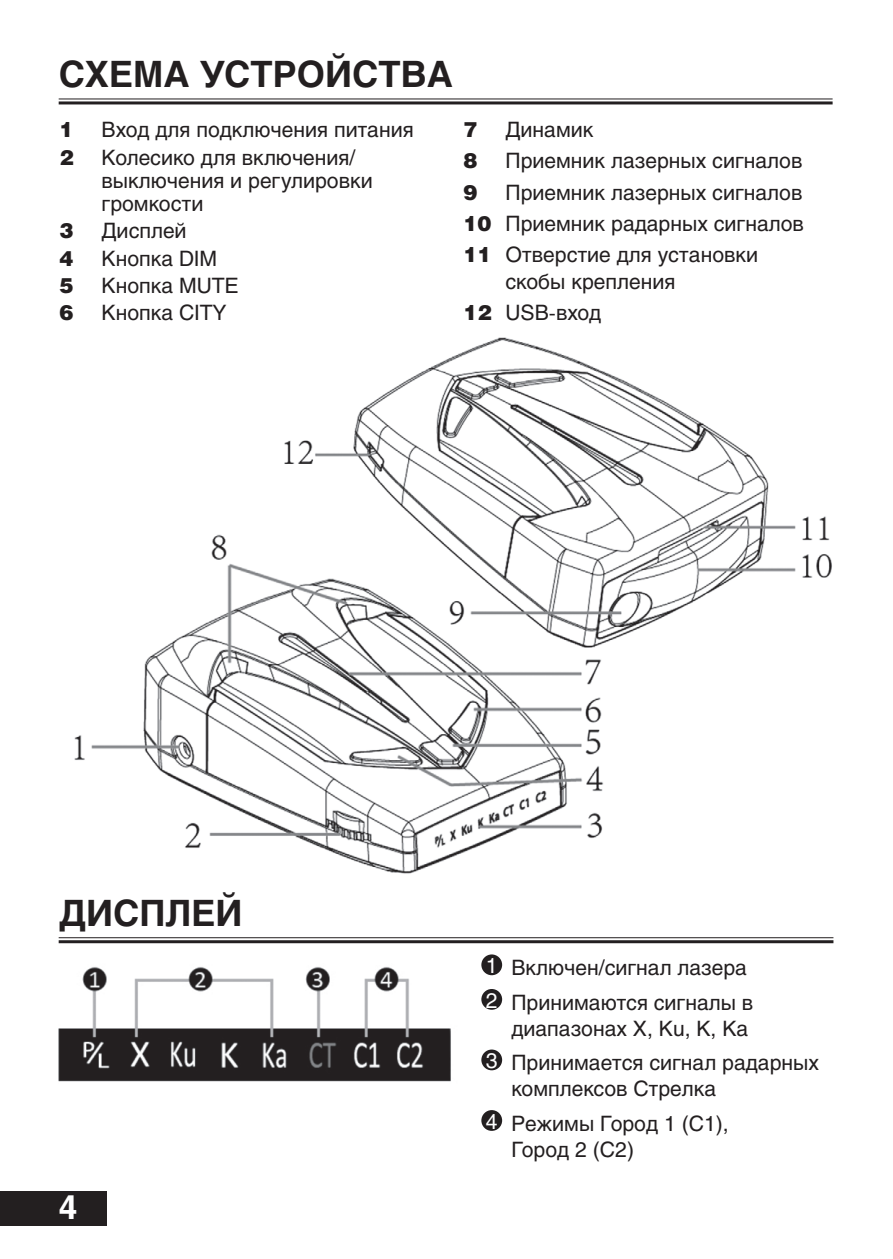
<style>
.page{position:relative;width:893px;height:1259px;background:#fff}
.page>*{position:absolute;margin:0;border:0;box-sizing:border-box;transform-origin:0 0}
.t1{font:700 36px "Helios";color:#231f20}
.t2{font:700 33px "Helios";color:#fff}
.t3{font:21px/31.2px "Helios";color:#231f20}
.t4{font:900 21px "Helios";color:#231f20}
.s1{font-weight:900}
.s2{color:#fff}
</style>
<div class="page">
<div style="left:0;top:1191px;width:107px;height:34px;background:#231f20"></div>
<img style="left:74px;top:534px;width:530px;height:340px">
<img style="left:277px;top:337px;width:555px;height:312px">
<hr style="left:59px;top:98px;width:774px;height:1px;background:#231f20">
<hr style="left:59px;top:101px;width:774px;height:3px;background:#231f20">
<hr style="left:59px;top:937px;width:774px;height:1px;background:#231f20">
<hr style="left:59px;top:940px;width:774px;height:3px;background:#231f20">
<div style="left:481px;top:954px;width:21px;height:21px;background:#231f20;border-radius:50%"></div>
<div style="left:481px;top:989px;width:21px;height:20px;background:#231f20;border-radius:50%"></div>
<div style="left:481px;top:1049px;width:21px;height:21px;background:#231f20;border-radius:50%"></div>
<div style="left:481px;top:1110px;width:21px;height:21px;background:#231f20;border-radius:50%"></div>
<img style="left:59px;top:967px;width:392px;height:115px">
<h1 class="t1" style="left:59px;top:54px;width:396px">СХЕМА УСТРОЙСТВА</h1>
<p class="t4" style="left:60px;top:116px;width:16px">1</p>
<p class="t3" style="left:102px;top:114px;width:314px">Вход для подключения питания</p>
<p class="t4" style="left:60px;top:144px;width:16px">2</p>
<p class="t3" style="left:102px;top:145px;width:273px;line-height:23.1px">Колесико для включения/ выключения и регулировки громкости</p>
<p class="t4" style="left:60px;top:217px;width:16px">3</p>
<p class="t3" style="left:102px;top:215px;width:87px">Дисплей</p>
<p class="t4" style="left:60px;top:245px;width:16px">4</p>
<p class="t3" style="left:102px;top:242px;width:117px">Кнопка DIM</p>
<p class="t4" style="left:60px;top:272px;width:16px">5</p>
<p class="t3" style="left:102px;top:270px;width:139px">Кнопка MUTE</p>
<p class="t4" style="left:60px;top:299px;width:16px">6</p>
<p class="t3" style="left:102px;top:297px;width:127px">Кнопка CITY</p>
<p class="t4" style="left:463px;top:116px;width:16px">7</p>
<p class="t3" style="left:505px;top:114px;width:90px">Динамик</p>
<p class="t4" style="left:463px;top:148px;width:16px">8</p>
<p class="t3" style="left:505px;top:145px;width:298px">Приемник лазерных сигналов</p>
<p class="t4" style="left:463px;top:179px;width:16px">9</p>
<p class="t3" style="left:463px;top:176px;width:342px;text-align:justify;text-indent:42px">Приемник лазерных сигналов <span class="s1">10</span> Приемник радарных сигналов <span class="s1">11</span> Отверстие для установки</p>
<p class="t3" style="left:463px;top:266px;width:213px;text-indent:42px">скобы крепления<br><span class="s1">12</span> USB-вход</p>
<h1 class="t1" style="left:59px;top:892px;width:185px">ДИСПЛЕЙ</h1>
<h2 class="t2" style="left:59px;top:1187px;width:20px">4</h2>
<p class="t3" style="left:486px;top:950px;width:269px;line-height:34.5px"><span class="s2">1</span> Включен/сигнал лазера<br><span class="s2">2</span> Принимаются сигналы в</p>
<p class="t3" style="left:486px;top:1011px;width:335px;line-height:34.5px;text-indent:26px">диапазонах X, Ku, K, Ka<br><span class="s2">3</span> Принимается сигнал радарных</p>
<p class="t3" style="left:486px;top:1071px;width:244px;line-height:34.5px;text-indent:26px">комплексов Стрелка<br><span class="s2">4</span> Режимы Город 1 (С1),</p>
<p class="t3" style="left:511px;top:1133px;width:124px">Город 2 (С2)</p>
</div>
